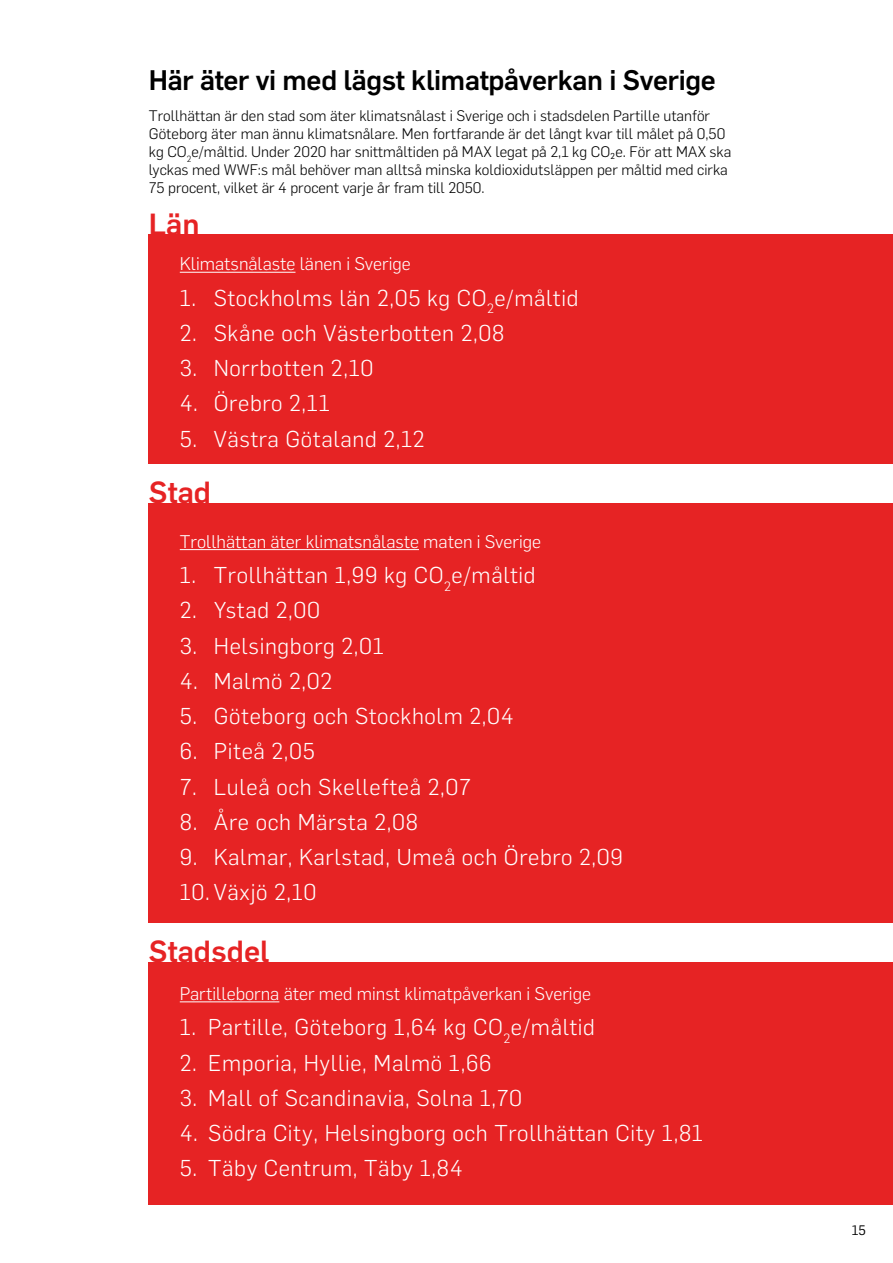
<style>
.page{position:relative;width:893px;height:1263px;background:#fff}
.page>*{position:absolute;margin:0;border:0;box-sizing:border-box;transform-origin:0 0}
.t1{font:500 30px "Smg Flama";color:#e62324}
.t2{font:500 27.75px "Smg Flama";letter-spacing:-.01em;color:#000}
.t3{font:300 22.5px "Smg Flama";letter-spacing:.03em;color:#fff}
.t4{font:300 18px "Smg Flama";color:#fff}
.t5{font:300 15px/18px "Smg Flama";color:#000}
.t6{font:13.5px "Smg Flama";color:#000}
</style>
<div class="page">
<div style="left:149px;top:235px;width:744px;height:229px;background:#e62324"></div>
<div style="left:149px;top:962px;width:744px;height:242px;background:#e62324"></div>
<div style="left:149px;top:503px;width:744px;height:420px;background:#e62324"></div>
<hr style="left:180px;top:272px;width:115px;height:1px;background:#fff">
<hr style="left:180px;top:1001px;width:99px;height:1px;background:#fff">
<hr style="left:180px;top:549px;width:239px;height:1px;background:#fff">
<p class="t2" style="left:149px;top:60px;width:569px">Här äter vi med lägst klimatpåverkan i Sverige</p>
<p class="t5" style="left:149px;top:106px;width:584px">Trollhättan är den stad som äter klimatsnålast i Sverige och i stadsdelen Partille utanför Göteborg äter man ännu klimatsnålare. Men fortfarande är det långt kvar till målet på 0,50 kg CO<sub>2</sub>e/måltid. Under 2020 har snittmåltiden på MAX legat på 2,1 kg CO₂e. För att MAX ska lyckas med WWF:s mål behöver man alltså minska koldioxidutsläppen per måltid med cirka 75 procent, vilket är 4 procent varje år fram till 2050.</p>
<h1 class="t1" style="left:149px;top:202px;width:52px">Län</h1>
<p class="t4" style="left:180px;top:252px;width:233px">Klimatsnålaste länen i Sverige</p>
<p class="t3" style="left:180px;top:282px;width:400px">1. Stockholms län 2,05 kg CO<sub>2</sub>e/måltid</p>
<p class="t3" style="left:180px;top:318px;width:326px">2. Skåne och Västerbotten 2,08</p>
<p class="t3" style="left:180px;top:353px;width:195px">3. Norrbotten 2,10</p>
<p class="t3" style="left:180px;top:388px;width:151px">4. Örebro 2,11</p>
<p class="t3" style="left:180px;top:423px;width:246px">5. Västra Götaland 2,12</p>
<h1 class="t1" style="left:149px;top:471px;width:64px">Stad</h1>
<p class="t4" style="left:180px;top:529px;width:363px">Trollhättan äter klimatsnålaste maten i Sverige</p>
<p class="t3" style="left:180px;top:560px;width:357px">1. Trollhättan 1,99 kg CO<sub>2</sub>e/måltid</p>
<p class="t3" style="left:180px;top:595px;width:142px">2. Ystad 2,00</p>
<p class="t3" style="left:180px;top:630px;width:206px">3. Helsingborg 2,01</p>
<p class="t3" style="left:180px;top:666px;width:154px">4. Malmö 2,02</p>
<p class="t3" style="left:180px;top:701px;width:335px">5. Göteborg och Stockholm 2,04</p>
<p class="t3" style="left:180px;top:736px;width:137px">6. Piteå 2,05</p>
<p class="t3" style="left:180px;top:771px;width:292px">7. Luleå och Skellefteå 2,07</p>
<p class="t3" style="left:180px;top:807px;width:240px">8. Åre och Märsta 2,08</p>
<p class="t3" style="left:180px;top:842px;width:445px">9. Kalmar, Karlstad, Umeå och Örebro 2,09</p>
<p class="t3" style="left:180px;top:877px;width:138px">10. Växjö 2,10</p>
<h1 class="t1" style="left:149px;top:930px;width:122px">Stadsdel</h1>
<p class="t4" style="left:180px;top:981px;width:413px">Partilleborna äter med minst klimatpåverkan i Sverige</p>
<p class="t3" style="left:180px;top:1012px;width:417px">1. Partille, Göteborg 1,64 kg CO<sub>2</sub>e/måltid</p>
<p class="t3" style="left:180px;top:1047px;width:313px">2. Emporia, Hyllie, Malmö 1,66</p>
<p class="t3" style="left:180px;top:1083px;width:344px">3. Mall of Scandinavia, Solna 1,70</p>
<p class="t3" style="left:180px;top:1118px;width:525px">4. Södra City, Helsingborg och Trollhättan City 1,81</p>
<p class="t3" style="left:180px;top:1153px;width:284px">5. Täby Centrum, Täby 1,84</p>
<p class="t6" style="left:852px;top:1220px;width:16px">15</p>
</div>
